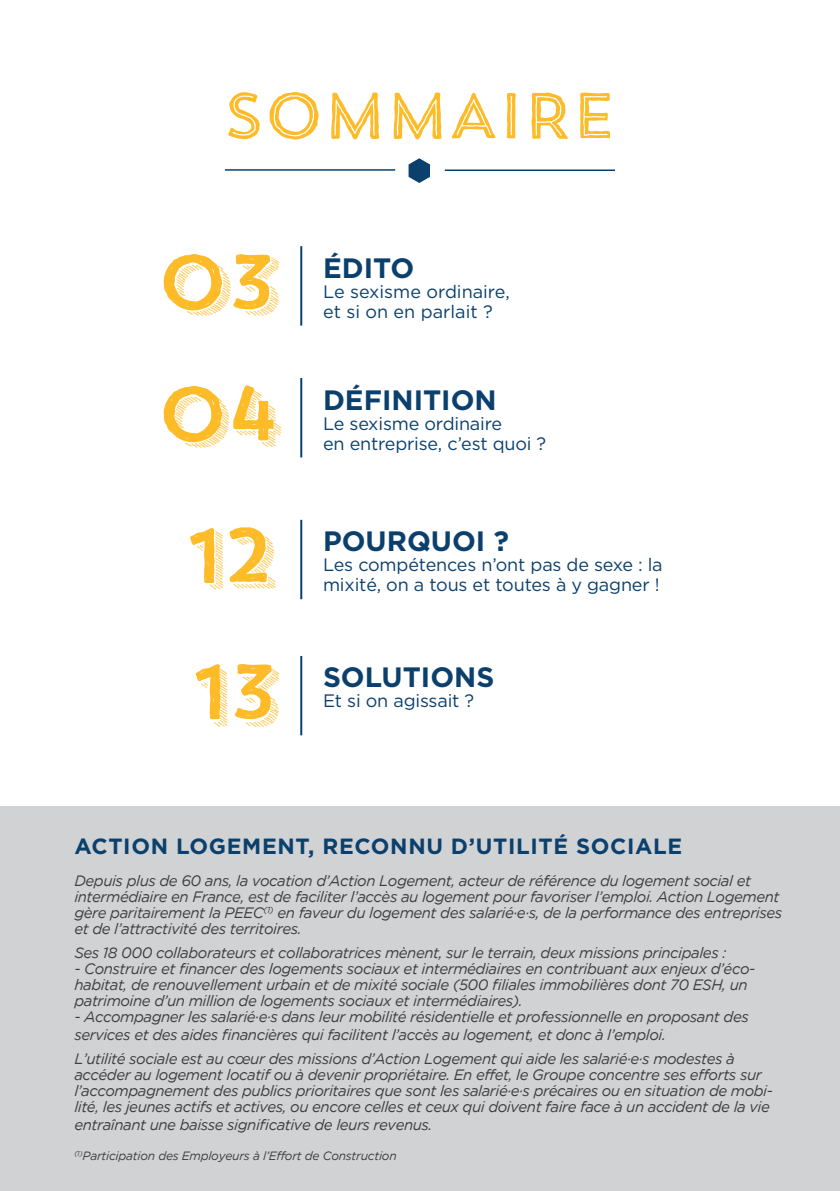
<style>
.page{position:relative;width:840px;height:1191px;background:#fff}
.page>*{position:absolute;margin:0;border:0;box-sizing:border-box;transform-origin:0 0}
.t1{font:76px "Trend HM Sans Three";color:#fdbb28}
.t2{font:76px "Trend HM Sans One";color:#fdbb28}
.t3{font:64px "Trend HM Sans Five";letter-spacing:-.025em;color:#fdbb28}
.t4{font:700 28px "Gotham";color:#0b406d}
.t5{font:700 22px "Gotham";letter-spacing:.03em;color:#0b406d}
.t6{font:18px/20px "Gotham";letter-spacing:-.01em;color:#0b406d}
.t7{font:italic 15px/16px "Gotham";letter-spacing:-.03em;color:#3e3e3f}
.t8{font:italic 12px "Gotham";letter-spacing:-.02em;color:#3e3e3f}
</style>
<div class="page">
<div style="left:0;top:806px;width:839px;height:385px;background:#d1d2d4"></div>
<hr style="left:300px;top:246px;width:2px;height:79px;background:#0b406d">
<hr style="left:300px;top:378px;width:2px;height:79px;background:#0b406d">
<hr style="left:300px;top:520px;width:2px;height:79px;background:#0b406d">
<hr style="left:300px;top:656px;width:2px;height:79px;background:#0b406d">
<svg style="left:408px;top:158px;width:22px;height:25px"></svg>
<hr style="left:444px;top:169px;width:170px;height:2px;background:#0b406d">
<hr style="left:225px;top:169px;width:170px;height:2px;background:#0b406d">
<p class="t3" style="left:222px;top:75px;width:396px">SOMMAIRE</p>
<p class="t1" style="left:156px;top:238px;width:123px">03</p>
<p class="t4" style="left:323px;top:249px;width:93px">ÉDITO</p>
<p class="t6" style="left:323px;top:281px;width:188px">Le sexisme ordinaire,</p>
<p class="t6" style="left:323px;top:301px;width:171px">et si on en parlait ?</p>
<p class="t2" style="left:156px;top:365px;width:125px">04</p>
<p class="t4" style="left:323px;top:381px;width:175px">DÉFINITION</p>
<p class="t6" style="left:323px;top:413px;width:180px">Le sexisme ordinaire</p>
<p class="t6" style="left:323px;top:433px;width:225px">en entreprise, c’est quoi ?</p>
<p class="t1" style="left:185px;top:511px;width:91px">12</p>
<p class="t4" style="left:323px;top:523px;width:187px">POURQUOI ?</p>
<p class="t6" style="left:323px;top:554px;width:341px">Les compétences n’ont pas de sexe : la mixité, on a tous et toutes à y gagner !</p>
<p class="t2" style="left:190px;top:642px;width:90px">13</p>
<p class="t4" style="left:323px;top:659px;width:173px">SOLUTIONS</p>
<p class="t6" style="left:323px;top:691px;width:153px">Et si on agissait ?</p>
<p class="t5" style="left:74px;top:831px;width:609px">ACTION LOGEMENT, RECONNU D’UTILITÉ SOCIALE</p>
<p class="t7" style="left:74px;top:873px;width:709px">Depuis plus de 60 ans, la vocation d’Action Logement, acteur de référence du logement social et intermédiaire en France, est de faciliter l’accès au logement pour favoriser l’emploi. Action Logement gère paritairement la PEEC<sup>(1)</sup> en faveur du logement des salarié·e·s, de la performance des entreprises et de l’attractivité des territoires.</p>
<p class="t7" style="left:74px;top:945px;width:653px">Ses 18 000 collaborateurs et collaboratrices mènent, sur le terrain, deux missions principales :</p>
<p class="t7" style="left:74px;top:961px;width:682px">- Construire et financer des logements sociaux et intermédiaires en contribuant aux enjeux d’éco&shy;habitat, de renouvellement urbain et de mixité sociale (500 filiales immobilières dont 70 ESH, un patrimoine d’un million de logements sociaux et intermédiaires).</p>
<p class="t7" style="left:74px;top:1008px;width:675px;line-height:18px">- Accompagner les salarié·e·s dans leur mobilité résidentielle et professionnelle en proposant des services et des aides financières qui facilitent l’accès au logement, et donc à l’emploi.</p>
<p class="t7" style="left:74px;top:1051px;width:699px">L’utilité sociale est au cœur des missions d’Action Logement qui aide les salarié·e·s modestes à accéder au logement locatif ou à devenir propriétaire. En effet, le Groupe concentre ses efforts sur l’accompagnement des publics prioritaires que sont les salarié·e·s précaires ou en situation de mobi&shy;lité, les jeunes actifs et actives, ou encore celles et ceux qui doivent faire face à un accident de la vie</p>
<p class="t7" style="left:74px;top:1117px;width:359px">entraînant une baisse significative de leurs revenus.</p>
<p class="t8" style="left:74px;top:1149px;width:324px"><sup>(1)</sup>Participation des Employeurs à l’Effort de Construction</p>
</div>
